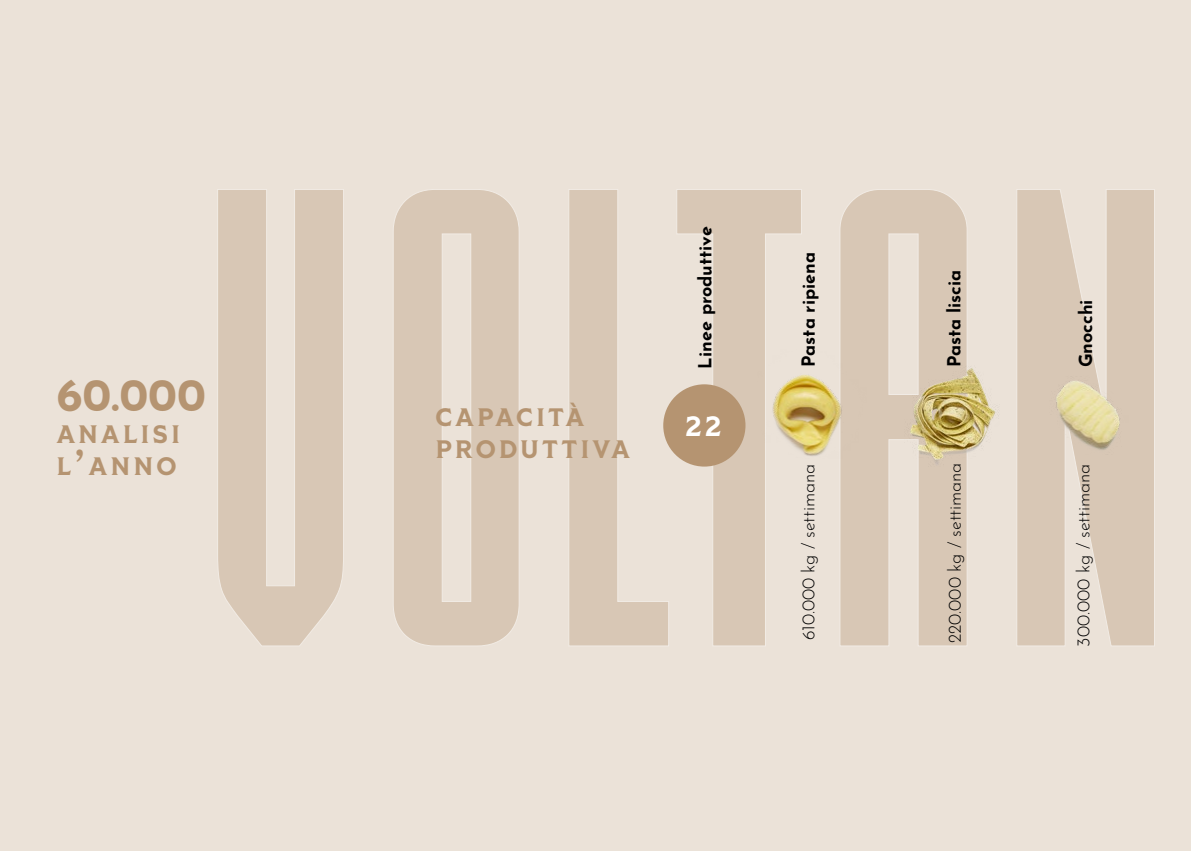
<style>
.page{position:relative;width:1191px;height:851px;background:#fff}
.page>*{position:absolute;margin:0;border:0;box-sizing:border-box;transform-origin:0 0}
.t1{font:700 46px "Josefin Sans";color:#b59471}
.t2{font:700 28px "Tiller";color:#fff}
.t3{font:700 25.2px/32px "Tiller";color:#b59471}
.t4{font:300 18px "Josefin Sans";letter-spacing:-.005em;color:#000}
.t5{font:700 18px "Josefin Sans";color:#000}
.s1{font-size:36px}
</style>
<div class="page">
<div style="left:0;top:0;width:1191px;height:850px;background:#ebe2d8"></div>
<svg style="left:217px;top:189px;width:938px;height:457px"></svg>
<img style="left:757px;top:349px;width:109px;height:124px">
<img style="left:898px;top:365px;width:108px;height:116px">
<img style="left:1035px;top:369px;width:97px;height:87px">
<div style="left:663px;top:384px;width:82px;height:82px;background:#b59471;border-radius:50%"></div>
<h1 class="t1" style="left:57px;top:360px;width:151px">60.000</h1>
<h3 class="t3" style="left:57px;top:419px;width:55px">ANALISI<br>L<span class="s1">’</span>ANNO</h3>
<h3 class="t3" style="left:436px;top:402px;width:20px">CAPACIT</h3>
<h3 class="t3" style="left:566px;top:402px;width:20px">À</h3>
<h3 class="t3" style="left:436px;top:434px;width:21px">PRODUTTIVA</h3>
<p class="t5" style="left:692px;top:368px;width:143px;rotate:-90deg">Linee produttive</p>
<h2 class="t2" style="left:685px;top:408px;width:38px">22</h2>
<p class="t5" style="left:795px;top:367px;width:117px;rotate:-90deg">Pasta ripiena</p>
<p class="t5" style="left:941px;top:367px;width:99px;rotate:-90deg">Pasta liscia</p>
<p class="t5" style="left:1072px;top:367px;width:69px;rotate:-90deg">Gnocchi</p>
<p class="t4" style="left:941px;top:643px;width:182px;rotate:-90deg">220.000 kg / settimana</p>
<p class="t4" style="left:795px;top:640px;width:178px;rotate:-90deg">610.000 kg / settimana</p>
<p class="t4" style="left:1070px;top:646px;width:184px;rotate:-90deg">300.000 kg / settimana</p>
</div>
